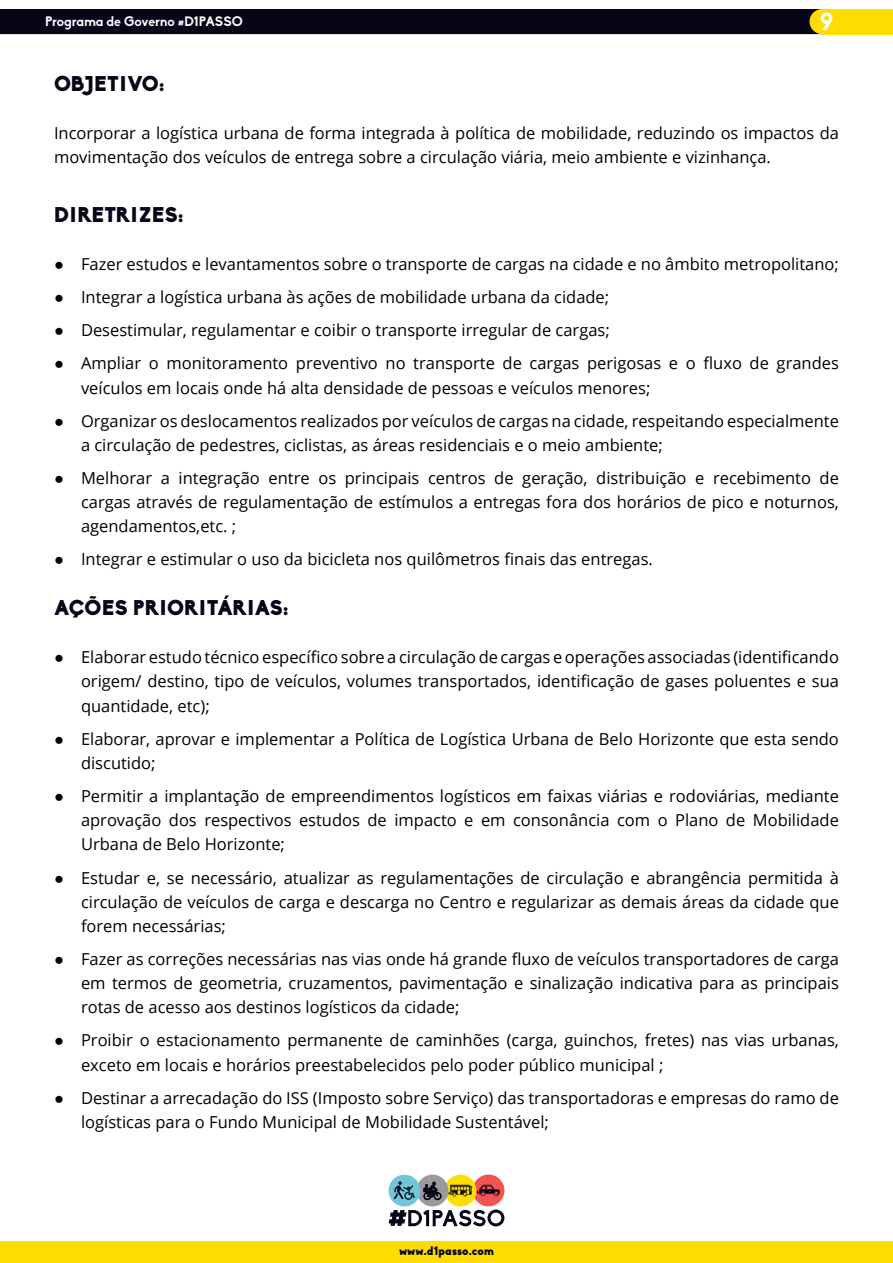
<style>
.page{position:relative;width:893px;height:1263px;background:#fff}
.page>*{position:absolute;margin:0;border:0;box-sizing:border-box;transform-origin:0 0}
.t1{font:700 24px "Biko";color:#fff}
.t2{font:900 21px "Biko";color:#080518}
.t3{font:900 21px "Biko";letter-spacing:.02em;color:#080518}
.t4{font:16.5px/24.2px "Open Sans";color:#000}
.t5{font:700 13.5px "Biko";color:#fff}
.t6{font:900 12px "Biko";color:#080518}
.s1{font-family:"Arial"}
</style>
<div class="page">
<div style="left:1px;top:10px;width:839px;height:23px;background:#080518"></div>
<div style="left:0;top:9px;width:841px;height:25px;border:2px solid #080518"></div>
<div style="left:473px;top:1174px;width:31px;height:32px;background:#f35451;border-radius:50%"></div>
<div style="left:445px;top:1175px;width:31px;height:31px;background:#ffde00;border-radius:50%"></div>
<svg style="left:448px;top:1185px;width:52px;height:11px"></svg>
<svg style="left:389px;top:1209px;width:115px;height:17px"></svg>
<div style="left:417px;top:1175px;width:31px;height:31px;background:#9a9a9a;border-radius:50%"></div>
<svg style="left:423px;top:1181px;width:19px;height:20px"></svg>
<div style="left:389px;top:1175px;width:31px;height:31px;background:#71c6d9;border-radius:50%"></div>
<svg style="left:394px;top:1181px;width:21px;height:19px"></svg>
<div style="left:823px;top:9px;width:70px;height:25px;background:#fd0"></div>
<div style="left:809px;top:9px;width:26px;height:25px;background:#fd0;border-radius:50%"></div>
<div style="left:0;top:1241px;width:893px;height:22px;background:#fd0"></div>
<p class="t5" style="left:45px;top:13px;width:199px">Programa de Governo #D1PASSO</p>
<h1 class="t1" style="left:820px;top:7px;width:14px">9</h1>
<p class="t2" style="left:54px;top:70px;width:112px">OBJETIVO:</p>
<p class="t4" style="left:54px;top:120px;width:786px">Incorporar a logística urbana de forma integrada à política de mobilidade, reduzindo os impactos da movimentação dos veículos de entrega sobre a circulação viária, meio ambiente e vizinhança.</p>
<p class="t3" style="left:54px;top:201px;width:131px">DIRETRIZES:</p>
<p class="t4" style="left:54px;top:251px;width:786px"><span class="s1">●</span> Fazer estudos e levantamentos sobre o transporte de cargas na cidade e no âmbito metropolitano;</p>
<p class="t4" style="left:54px;top:285px;width:557px"><span class="s1">●</span> Integrar a logística urbana às ações de mobilidade urbana da cidade;</p>
<p class="t4" style="left:54px;top:318px;width:557px"><span class="s1">●</span> Desestimular, regulamentar e coibir o transporte irregular de cargas;</p>
<p class="t4" style="left:81px;top:351px;width:759px;text-indent:-27px"><span class="s1">●</span> Ampliar o monitoramento preventivo no transporte de cargas perigosas e o fluxo de grandes veículos em locais onde há alta densidade de pessoas e veículos menores;</p>
<p class="t4" style="left:81px;top:408px;width:759px;text-indent:-27px"><span class="s1">●</span> Organizar os deslocamentos realizados por veículos de cargas na cidade, respeitando especialmente a circulação de pedestres, ciclistas, as áreas residenciais e o meio ambiente;</p>
<p class="t4" style="left:81px;top:465px;width:759px;text-align:justify;text-indent:-27px"><span class="s1">●</span> Melhorar a integração entre os principais centros de geração, distribuição e recebimento de cargas através de regulamentação de estímulos a entregas fora dos horários de pico e noturnos, agendamentos,etc. ;</p>
<p class="t4" style="left:54px;top:547px;width:600px"><span class="s1">●</span> Integrar e estimular o uso da bicicleta nos quilômetros finais das entregas.</p>
<p class="t2" style="left:54px;top:595px;width:236px">AÇÕES PRIORITÁRIAS:</p>
<p class="t4" style="left:81px;top:645px;width:759px;text-align:justify;text-indent:-27px"><span class="s1">●</span> Elaborar estudo técnico específico sobre a circulação de cargas e operações associadas (identificando origem/ destino, tipo de veículos, volumes transportados, identificação de gases poluentes e sua quantidade, etc);</p>
<p class="t4" style="left:81px;top:726px;width:759px;text-indent:-27px"><span class="s1">●</span> Elaborar, aprovar e implementar a Política de Logística Urbana de Belo Horizonte que esta sendo discutido;</p>
<p class="t4" style="left:81px;top:783px;width:759px;text-align:justify;text-indent:-27px"><span class="s1">●</span> Permitir a implantação de empreendimentos logísticos em faixas viárias e rodoviárias, mediante aprovação dos respectivos estudos de impacto e em consonância com o Plano de Mobilidade Urbana de Belo Horizonte;</p>
<p class="t4" style="left:81px;top:865px;width:759px;text-align:justify;text-indent:-27px"><span class="s1">●</span> Estudar e, se necessário, atualizar as regulamentações de circulação e abrangência permitida à circulação de veículos de carga e descarga no Centro e regularizar as demais áreas da cidade que forem necessárias;</p>
<p class="t4" style="left:81px;top:946px;width:759px;text-align:justify;text-indent:-27px"><span class="s1">●</span> Fazer as correções necessárias nas vias onde há grande fluxo de veículos transportadores de carga em termos de geometria, cruzamentos, pavimentação e sinalização indicativa para as principais rotas de acesso aos destinos logísticos da cidade;</p>
<p class="t4" style="left:81px;top:1028px;width:759px;text-indent:-27px"><span class="s1">●</span> Proibir o estacionamento permanente de caminhões (carga, guinchos, fretes) nas vias urbanas, exceto em locais e horários preestabelecidos pelo poder público municipal ;</p>
<p class="t4" style="left:81px;top:1085px;width:759px;text-indent:-27px"><span class="s1">●</span> Destinar a arrecadação do ISS (Imposto sobre Serviço) das transportadoras e empresas do ramo de logísticas para o Fundo Municipal de Mobilidade Sustentável;</p>
<p class="t6" style="left:399px;top:1243px;width:96px">www.d1passo.com</p>
</div>
